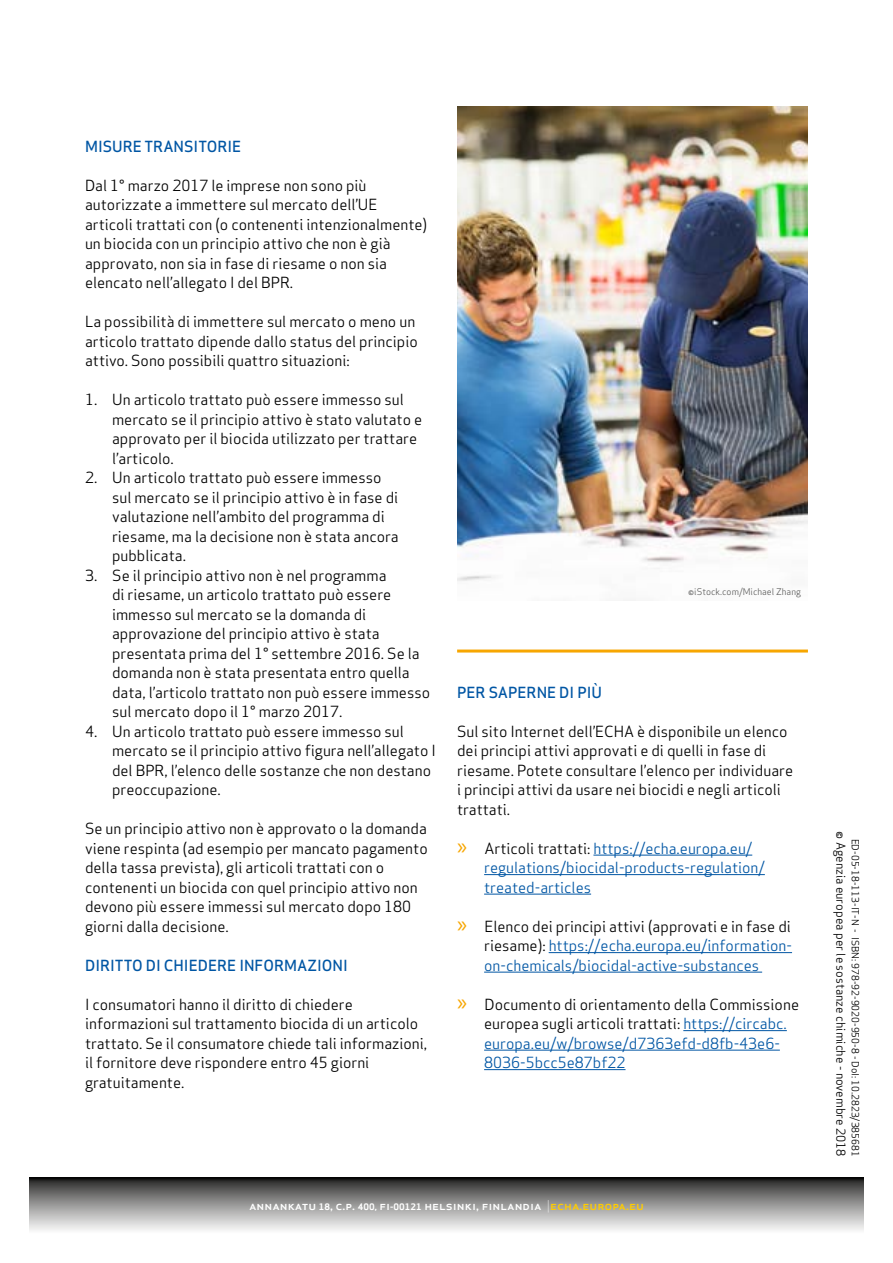
<style>
.page{position:relative;width:893px;height:1263px;background:#fff}
.page>*{position:absolute;margin:0;border:0;box-sizing:border-box;transform-origin:0 0}
.t1{font:15px/19.5px "Apex Sans";color:#000}
.t2{font:15px/19.5px "Apex Sans";color:#0056a4}
.t3{font:500 15px "Apex Sans";color:#0056a4}
.t4{font:500 12.15px "Apex Sans";color:#fff;scale:1.08 1}
.t5{font:12px "Apex Sans";color:#000}
.t6{font:9.75px "Apex Sans";color:#000}
.t7{font:9px "Apex Sans";color:#616160}
.s1{font-family:"Myriad Pro";font-size:24px;color:#f7a600}
.s2{color:#000}
.s3{font-weight:700;font-size:8.7px}
.s4{font-weight:700;font-size:8.25px}
.s5{font-weight:300}
.s6{color:#fc0}
</style>
<div class="page">
<svg style="left:30px;top:1178px;width:833px;height:52px;background:#909090"></svg>
<hr style="left:593px;top:855px;width:159px;height:1px;background:#0056a4">
<hr style="left:484px;top:874px;width:281px;height:1px;background:#0056a4">
<hr style="left:484px;top:894px;width:107px;height:1px;background:#0056a4">
<hr style="left:549px;top:952px;width:243px;height:1px;background:#0056a4">
<hr style="left:484px;top:972px;width:278px;height:1px;background:#0056a4">
<hr style="left:683px;top:1030px;width:104px;height:1px;background:#0056a4">
<hr style="left:484px;top:1050px;width:296px;height:1px;background:#0056a4">
<hr style="left:484px;top:1069px;width:141px;height:1px;background:#0056a4">
<hr style="left:457px;top:649px;width:351px;height:3px;background:#f7a600">
<img style="left:457px;top:106px;width:351px;height:475px">
<p class="t3" style="left:85px;top:133px;width:158px">MISURE TRANSITORIE</p>
<p class="t1" style="left:85px;top:174px;width:344px">Dal 1° marzo 2017 le imprese non sono più autorizzate a immettere sul mercato dell’UE articoli trattati con (o contenenti intenzionalmente) un biocida con un principio attivo che non è già approvato, non sia in fase di riesame o non sia elencato nell’allegato I del BPR.</p>
<p class="t1" style="left:85px;top:310px;width:334px">La possibilità di immettere sul mercato o meno un articolo trattato dipende dallo status del principio attivo. Sono possibili quattro situazioni:</p>
<p class="t1" style="left:112px;top:388px;width:312px;text-indent:-27px">1. Un articolo trattato può essere immesso sul mercato se il principio attivo è stato valutato e approvato per il biocida utilizzato per trattare l’articolo.</p>
<p class="t1" style="left:112px;top:466px;width:288px;text-indent:-27px">2. Un articolo trattato può essere immesso sul mercato se il principio attivo è in fase di valutazione nell’ambito del programma di riesame, ma la decisione non è stata ancora pubblicata.</p>
<p class="t1" style="left:112px;top:564px;width:320px;text-indent:-27px">3. Se il principio attivo non è nel programma<br>di riesame, un articolo trattato può essere immesso sul mercato se la domanda di approvazione del principio attivo è stata presentata prima del 1° settembre 2016. Se la domanda non è stata presentata entro quella data, l’articolo trattato non può essere immesso sul mercato dopo il 1° marzo 2017.</p>
<p class="t1" style="left:112px;top:720px;width:325px;text-indent:-27px">4. Un articolo trattato può essere immesso sul mercato se il principio attivo figura nell’allegato I del BPR, l’elenco delle sostanze che non destano preoccupazione.</p>
<p class="t1" style="left:85px;top:817px;width:344px">Se un principio attivo non è approvato o la domanda viene respinta (ad esempio per mancato pagamento della tassa prevista), gli articoli trattati con o contenenti un biocida con quel principio attivo non devono più essere immessi sul mercato dopo 180 giorni dalla decisione.</p>
<p class="t3" style="left:85px;top:952px;width:264px">DIRITTO DI CHIEDERE INFORMAZIONI</p>
<p class="t1" style="left:85px;top:993px;width:344px">I consumatori hanno il diritto di chiedere informazioni sul trattamento biocida di un articolo trattato. Se il consumatore chiede tali informazioni, il fornitore deve rispondere entro 45 giorni gratuitamente.</p>
<p class="t7" style="left:688px;top:584px;width:114px">©iStock.com/Michael Zhang</p>
<p class="t3" style="left:457px;top:679px;width:146px">PER SAPERNE DI PIÙ</p>
<p class="t1" style="left:457px;top:720px;width:338px">Sul sito Internet dell’ECHA è disponibile un elenco dei principi attivi approvati e di quelli in fase di riesame. Potete consultare l’elenco per individuare i principi attivi da usare nei biocidi e negli articoli trattati.</p>
<p class="t2" style="left:484px;top:837px;width:282px;text-indent:-27px"><span class="s1">»</span> <span class="s2">Articoli trattati:</span> https://echa.europa.eu/ regulations/biocidal-products-regulation/ treated-articles</p>
<p class="t2" style="left:484px;top:915px;width:309px;text-align:justify;text-indent:-27px"><span class="s1">»</span> <span class="s2">Elenco dei principi attivi (approvati e in fase di riesame):</span> https://echa.europa.eu/information&shy;on-chemicals/biocidal-active-substances</p>
<p class="t2" style="left:484px;top:993px;width:316px;text-indent:-27px"><span class="s1">»</span> <span class="s2">Documento di orientamento della Commissione europea sugli articoli trattati:</span> https://circabc. europa.eu/w/browse/d7363efd-d8fb-43e6- 8036-5bcc5e87bf22</p>
<p class="t4" style="left:249px;top:1195px;width:367px">annankatu <span class="s3">18</span>, c.p. <span class="s3">400,</span> fi<span class="s4">-</span><span class="s3">00121</span> helsinki, finlandia <span class="s5">|</span><span class="s6">echa.europa.eu</span></p>
<p class="t5" style="left:851px;top:831px;width:327px;rotate:90deg">© Agenzia europea per le sostanze chimiche - novembre 2018</p>
<p class="t6" style="left:863px;top:838px;width:320px;rotate:90deg">ED-05-18-113-IT-N - ISBN: 978-92-9020-950-8 - DoI: 10.2823/385681</p>
</div>
